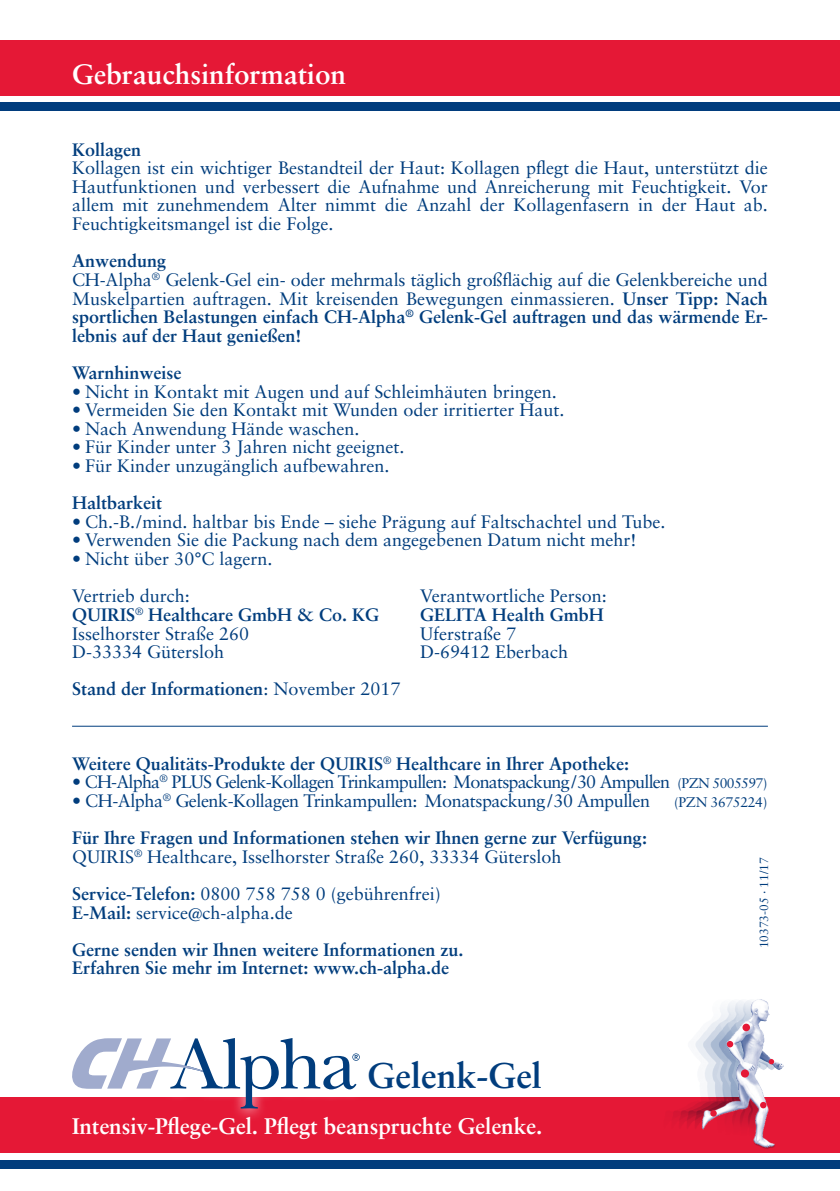
<style>
.page{position:relative;width:840px;height:1191px;background:#fff}
.page>*{position:absolute;margin:0;border:0;box-sizing:border-box;transform-origin:0 0}
.t1{font:700 35.6px "Sabon";color:#013d7d}
.t2{font:700 28px "Sabon";color:#fff}
.t3{font:700 22.6px "Sabon";letter-spacing:-.005em;color:#fff}
.t4{font:18px/18.6px "Sabon";color:#013d7d}
.t5{font:700 18px/18.6px "Sabon";color:#013d7d}
.t6{font:18px "Sabon";letter-spacing:-.045em;color:#013d7d}
.t7{font:18px "Sabon";letter-spacing:-.025em;color:#013d7d}
.t8{font:14px "Sabon";letter-spacing:-.025em;color:#013d7d}
.t9{font:12px "Sabon";color:#013d7d}
.s1{font-weight:700}
.s2{font-weight:400}
.s3{font-size:14px}
</style>
<div class="page">
<div style="left:0;top:1097px;width:839px;height:56px;background:#e51836"></div>
<div style="left:0;top:1159px;width:839px;height:9px;background:#013d7d"></div>
<div style="left:0;top:40px;width:839px;height:55px;background:#e51836"></div>
<div style="left:0;top:102px;width:839px;height:9px;background:#013d7d"></div>
<svg style="left:236px;top:1055px;width:124px;height:63px"></svg>
<svg style="left:72px;top:1038px;width:287px;height:70px"></svg>
<hr style="left:72px;top:725px;width:695px;height:1px;background:#013d7d">
<img style="left:652px;top:999px;width:145px;height:170px">
<svg style="left:726px;top:1041px;width:6px;height:6px"></svg>
<div style="left:742px;top:1023px;width:7px;height:8px;background:#e51836;border-radius:50%"></div>
<div style="left:740px;top:1069px;width:8px;height:8px;background:#e51836;border-radius:50%"></div>
<svg style="left:768px;top:1059px;width:5px;height:5px"></svg>
<svg style="left:759px;top:1101px;width:7px;height:7px"></svg>
<svg style="left:710px;top:1110px;width:6px;height:6px"></svg>
<h2 class="t2" style="left:72px;top:57px;width:275px">Gebrauchsinformation</h2>
<p class="t5" style="left:72px;top:140px;width:71px">Kollagen</p>
<p class="t4" style="left:72px;top:158px;width:697px;text-align:justify">Kollagen ist ein wichtiger Bestandteil der Haut: Kollagen pflegt die Haut, unterstützt die Hautfunktionen und verbessert die Aufnahme und Anreicherung mit Feuchtigkeit. Vor allem mit zunehmendem Alter nimmt die Anzahl der Kollagenfasern in der Haut ab.<br>Feuchtigkeitsmangel ist die Folge.</p>
<p class="t4" style="left:72px;top:251px;width:697px"><span class="s1">Anwendung<br></span>CH-Alpha<sup>®</sup> Gelenk-Gel ein- oder mehrmals täglich großflächig auf die Gelenkbereiche und Muskelpartien auftragen. Mit kreisenden Bewegungen einmassieren. <span class="s1">Unser Tipp: Nach sportlichen Belastungen einfach CH-Alpha</span><sup>®</sup> <span class="s1">Gelenk-Gel auftragen und das wärmende Er&shy;lebnis auf der Haut genießen!</span></p>
<p class="t5" style="left:72px;top:363px;width:111px">Warnhinweise</p>
<p class="t4" style="left:72px;top:382px;width:486px">• Nicht in Kontakt mit Augen und auf Schleimhäuten bringen.</p>
<p class="t4" style="left:72px;top:400px;width:493px">• Vermeiden Sie den Kontakt mit Wunden oder irritierter Haut.</p>
<p class="t4" style="left:72px;top:419px;width:289px">• Nach Anwendung Hände waschen.</p>
<p class="t4" style="left:72px;top:437px;width:334px">• Für Kinder unter 3 Jahren nicht geeignet.</p>
<p class="t4" style="left:72px;top:456px;width:319px">• Für Kinder unzugänglich aufbewahren.</p>
<p class="t5" style="left:72px;top:493px;width:91px">Haltbarkeit</p>
<p class="t4" style="left:72px;top:512px;width:594px">• Ch.-B./mind. haltbar bis Ende – siehe Prägung auf Faltschachtel und Tube.</p>
<p class="t4" style="left:72px;top:530px;width:565px">• Verwenden Sie die Packung nach dem angegebenen Datum nicht mehr!</p>
<p class="t4" style="left:72px;top:549px;width:202px">• Nicht über 30°C lagern.</p>
<p class="t4" style="left:72px;top:586px;width:308px">Vertrieb durch:<br><span class="s1">QUIRIS</span><sup>®</sup> <span class="s1">Healthcare GmbH &amp; Co. KG<br></span>Isselhorster Straße 260<br>D-33334 Gütersloh</p>
<p class="t4" style="left:420px;top:586px;width:188px">Verantwortliche Person:</p>
<p class="t5" style="left:420px;top:605px;width:185px">GELITA Health GmbH</p>
<p class="t4" style="left:420px;top:624px;width:150px">Uferstraße 7<br>D-69412 Eberbach</p>
<p class="t5" style="left:72px;top:679px;width:330px">Stand der Informationen<span class="s2">: November 2017</span></p>
<p class="t5" style="left:72px;top:753px;width:558px">Weitere Qualitäts-Produkte der QUIRIS<sup>®</sup> Healthcare in Ihrer Apotheke:</p>
<p class="t6" style="left:72px;top:771px;width:696px">• CH-Alpha<sup>®</sup> PLUS Gelenk-Kollagen Trinkampullen: Monatspackung/30 Ampullen <span class="s3">(PZN 5005597)</span></p>
<p class="t7" style="left:72px;top:790px;width:579px">• CH-Alpha<sup>®</sup> Gelenk-Kollagen Trinkampullen: Monatspackung/30 Ampullen</p>
<p class="t8" style="left:673px;top:793px;width:95px">(PZN 3675224)</p>
<p class="t5" style="left:72px;top:828px;width:576px">Für Ihre Fragen und Informationen stehen wir Ihnen gerne zur Verfügung:<br><span class="s2">QUIRIS</span><sup>®</sup> <span class="s2">Healthcare, Isselhorster Straße 260, 33334 Gütersloh</span></p>
<p class="t4" style="left:72px;top:884px;width:370px"><span class="s1">Service-Telefon:</span> 0800 758 758 0 (gebührenfrei)<br><span class="s1">E-Mail:</span> service@ch-alpha.de</p>
<p class="t5" style="left:72px;top:939px;width:393px">Gerne senden wir Ihnen weitere Informationen zu.<br>Erfahren Sie mehr im Internet: www.ch-alpha.de</p>
<p class="t9" style="left:756px;top:948px;width:92px;rotate:-90deg">10373-05 · 11/17</p>
<h1 class="t1" style="left:367px;top:1054px;width:176px">Gelenk-Gel</h1>
<p class="t3" style="left:72px;top:1112px;width:471px">Intensiv-Pflege-Gel. Pflegt beanspruchte Gelenke.</p>
</div>
